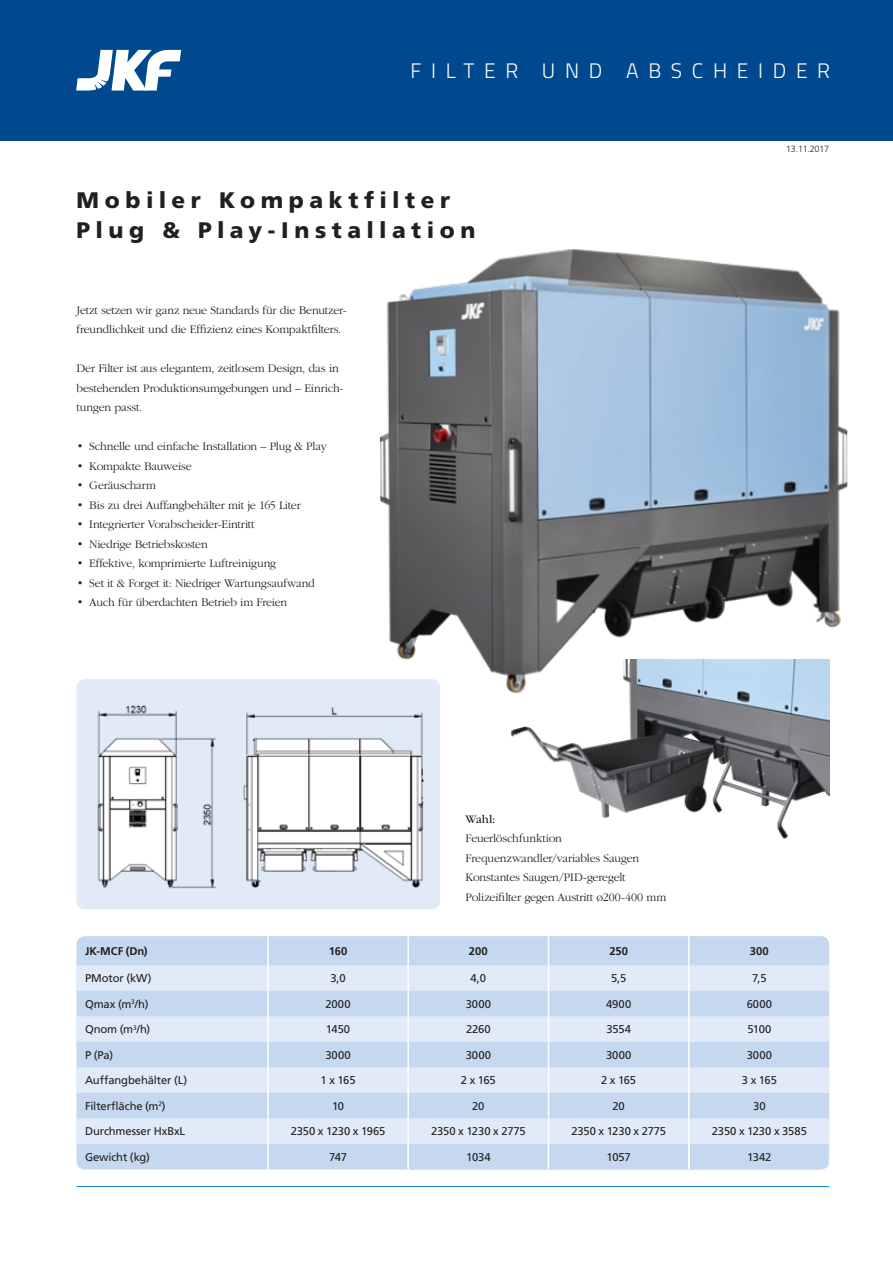
<style>
.page{position:relative;width:893px;height:1263px;background:#fff}
.page>*{position:absolute;margin:0;border:0;box-sizing:border-box;transform-origin:0 0}
.t1{font:900 22.5px/30px "Frutiger LT Std";letter-spacing:.245em;color:#231f20}
.t2{font:300 21px "Titillium";letter-spacing:.46em;color:#fff}
.t3{font:300 12px/19.5px "ITC Garamond Std";letter-spacing:-.015em;color:#231f20}
.t4{font:12px "ITC Garamond Std";color:#231f20}
.t5{font:11.25px "Frutiger LT Std";letter-spacing:-.01em;color:#231f20}
.t6{font:700 11.25px "Frutiger LT Std";color:#231f20}
.t7{font:300 9px "Frutiger LT Std";letter-spacing:-.025em;color:#231f20}
</style>
<div class="page">
<hr style="left:77px;top:1186px;width:752px;height:1px;background:#007ac2">
<div style="left:0;top:0;width:893px;height:140px;background:#01498e"></div>
<svg style="left:76px;top:50px;width:106px;height:41px"></svg>
<img style="left:379px;top:249px;width:469px;height:447px">
<div style="left:77px;top:679px;width:363px;height:230px;background:#e1ebf7;border-radius:9px"></div>
<img style="left:97px;top:705px;width:328px;height:184px">
<img style="left:506px;top:659px;width:323px;height:180px">
<div style="left:77px;top:936px;width:752px;height:233px;background:#c6d8ef"></div>
<svg style="left:77px;top:965px;width:752px;height:179px;background:#d5e2f3"></svg>
<hr style="left:267px;top:936px;width:2px;height:29px;background:#fff">
<hr style="left:407px;top:936px;width:2px;height:29px;background:#fff">
<hr style="left:688px;top:936px;width:2px;height:29px;background:#fff">
<hr style="left:267px;top:965px;width:2px;height:26px;background:#fff">
<hr style="left:407px;top:965px;width:2px;height:26px;background:#fff">
<hr style="left:688px;top:965px;width:2px;height:26px;background:#fff">
<hr style="left:267px;top:991px;width:2px;height:25px;background:#fff">
<hr style="left:407px;top:991px;width:2px;height:25px;background:#fff">
<hr style="left:688px;top:991px;width:2px;height:25px;background:#fff">
<hr style="left:267px;top:1016px;width:2px;height:26px;background:#fff">
<hr style="left:407px;top:1016px;width:2px;height:26px;background:#fff">
<hr style="left:688px;top:1016px;width:2px;height:26px;background:#fff">
<hr style="left:267px;top:1042px;width:2px;height:25px;background:#fff">
<hr style="left:407px;top:1042px;width:2px;height:25px;background:#fff">
<hr style="left:688px;top:1042px;width:2px;height:25px;background:#fff">
<hr style="left:267px;top:1067px;width:2px;height:26px;background:#fff">
<hr style="left:407px;top:1067px;width:2px;height:26px;background:#fff">
<hr style="left:688px;top:1067px;width:2px;height:26px;background:#fff">
<hr style="left:267px;top:1093px;width:2px;height:25px;background:#fff">
<hr style="left:407px;top:1093px;width:2px;height:25px;background:#fff">
<hr style="left:688px;top:1093px;width:2px;height:25px;background:#fff">
<hr style="left:267px;top:1118px;width:2px;height:26px;background:#fff">
<hr style="left:407px;top:1118px;width:2px;height:26px;background:#fff">
<hr style="left:688px;top:1118px;width:2px;height:26px;background:#fff">
<hr style="left:267px;top:1144px;width:2px;height:25px;background:#fff">
<div style="left:408px;top:1144px;width:141px;height:25px;background:#c6d8ef"></div>
<hr style="left:407px;top:1144px;width:2px;height:25px;background:#fff">
<div style="left:549px;top:1144px;width:140px;height:25px;background:#c6d8ef"></div>
<svg style="left:548px;top:936px;width:1px;height:233px"></svg>
<div style="left:689px;top:1144px;width:140px;height:25px;background:#c6d8ef"></div>
<hr style="left:688px;top:1144px;width:2px;height:25px;background:#fff">
<svg style="left:829px;top:1144px;width:1px;height:19px"></svg>
<h2 class="t2" style="left:410px;top:55px;width:421px">FILTER UND ABSCHEIDER</h2>
<h1 class="t1" style="left:77px;top:185px;width:400px">Mobiler Kompaktfilter<br>Plug &amp; Play-Installation</h1>
<p class="t3" style="left:77px;top:301px;width:272px">Jetzt setzen wir ganz neue Standards für die Benutzer&shy;freundlichkeit und die Effizienz eines Kompaktfilters.</p>
<p class="t3" style="left:77px;top:359px;width:268px">Der Filter ist aus elegantem, zeitlosem Design, das in bestehenden Produktionsumgebungen und – Einrich&shy;tungen passt.</p>
<p class="t3" style="left:77px;top:437px;width:252px">• Schnelle und einfache Installation – Plug &amp; Play</p>
<p class="t3" style="left:77px;top:457px;width:117px">• Kompakte Bauweise</p>
<p class="t3" style="left:77px;top:476px;width:81px">• Geräuscharm</p>
<p class="t3" style="left:77px;top:496px;width:226px">• Bis zu drei Auffangbehälter mit je 165 Liter</p>
<p class="t3" style="left:77px;top:515px;width:180px">• Integrierter Vorabscheider-Eintritt</p>
<p class="t3" style="left:77px;top:535px;width:133px">• Niedrige Betriebskosten</p>
<p class="t3" style="left:77px;top:554px;width:201px">• Effektive, komprimierte Luftreinigung</p>
<p class="t3" style="left:77px;top:574px;width:240px">• Set it &amp; Forget it: Niedriger Wartungsaufwand</p>
<p class="t3" style="left:77px;top:593px;width:212px">• Auch für überdachten Betrieb im Freien</p>
<p class="t4" style="left:466px;top:812px;width:31px">Wahl:</p>
<p class="t3" style="left:466px;top:829px;width:202px">Feuerlöschfunktion Frequenzwandler/variables Saugen Konstantes Saugen/PID-geregelt Polizeifilter gegen Austritt ø200-400 mm</p>
<p class="t7" style="left:786px;top:144px;width:45px">13.11.2017</p>
<p class="t6" style="left:85px;top:944px;width:64px">JK-MCF (Dn)</p>
<p class="t6" style="left:329px;top:944px;width:20px">160</p>
<p class="t6" style="left:469px;top:944px;width:20px">200</p>
<p class="t6" style="left:609px;top:944px;width:20px">250</p>
<p class="t6" style="left:750px;top:944px;width:20px">300</p>
<p class="t5" style="left:85px;top:972px;width:68px">PMotor (kW)</p>
<p class="t5" style="left:330px;top:972px;width:17px">3,0</p>
<p class="t5" style="left:471px;top:972px;width:17px">4,0</p>
<p class="t5" style="left:611px;top:972px;width:17px">5,5</p>
<p class="t5" style="left:752px;top:972px;width:16px">7,5</p>
<p class="t5" style="left:85px;top:997px;width:65px">Qmax (m<sup>3</sup>/h)</p>
<p class="t5" style="left:325px;top:997px;width:27px">2000</p>
<p class="t5" style="left:466px;top:997px;width:27px">3000</p>
<p class="t5" style="left:606px;top:997px;width:27px">4900</p>
<p class="t5" style="left:747px;top:997px;width:27px">6000</p>
<p class="t5" style="left:85px;top:1023px;width:67px">Qnom (m<sup>3</sup>/h)</p>
<p class="t5" style="left:326px;top:1023px;width:26px">1450</p>
<p class="t5" style="left:466px;top:1023px;width:26px">2260</p>
<p class="t5" style="left:606px;top:1023px;width:26px">3554</p>
<p class="t5" style="left:747px;top:1023px;width:26px">5100</p>
<p class="t5" style="left:85px;top:1048px;width:30px">P (Pa)</p>
<p class="t5" style="left:325px;top:1048px;width:27px">3000</p>
<p class="t5" style="left:466px;top:1048px;width:27px">3000</p>
<p class="t5" style="left:606px;top:1048px;width:27px">3000</p>
<p class="t5" style="left:747px;top:1048px;width:27px">3000</p>
<p class="t5" style="left:85px;top:1074px;width:104px">Auffangbehälter (L)</p>
<p class="t5" style="left:321px;top:1074px;width:37px">1 x 165</p>
<p class="t5" style="left:461px;top:1074px;width:37px">2 x 165</p>
<p class="t5" style="left:601px;top:1074px;width:37px">2 x 165</p>
<p class="t5" style="left:742px;top:1074px;width:37px">3 x 165</p>
<p class="t5" style="left:85px;top:1099px;width:82px">Filterfläche (m<sup>2</sup>)</p>
<p class="t5" style="left:332px;top:1099px;width:14px">10</p>
<p class="t5" style="left:472px;top:1099px;width:14px">20</p>
<p class="t5" style="left:612px;top:1099px;width:14px">20</p>
<p class="t5" style="left:753px;top:1099px;width:14px">30</p>
<p class="t5" style="left:85px;top:1125px;width:102px">Durchmesser HxBxL</p>
<p class="t5" style="left:291px;top:1125px;width:96px">2350 x 1230 x 1965</p>
<p class="t5" style="left:431px;top:1125px;width:96px">2350 x 1230 x 2775</p>
<p class="t5" style="left:571px;top:1125px;width:96px">2350 x 1230 x 2775</p>
<p class="t5" style="left:712px;top:1125px;width:97px">2350 x 1230 x 3585</p>
<p class="t5" style="left:85px;top:1150px;width:66px">Gewicht (kg)</p>
<p class="t5" style="left:329px;top:1150px;width:19px">747</p>
<p class="t5" style="left:466px;top:1150px;width:26px">1034</p>
<p class="t5" style="left:606px;top:1150px;width:26px">1057</p>
<p class="t5" style="left:747px;top:1150px;width:26px">1342</p>
</div>
